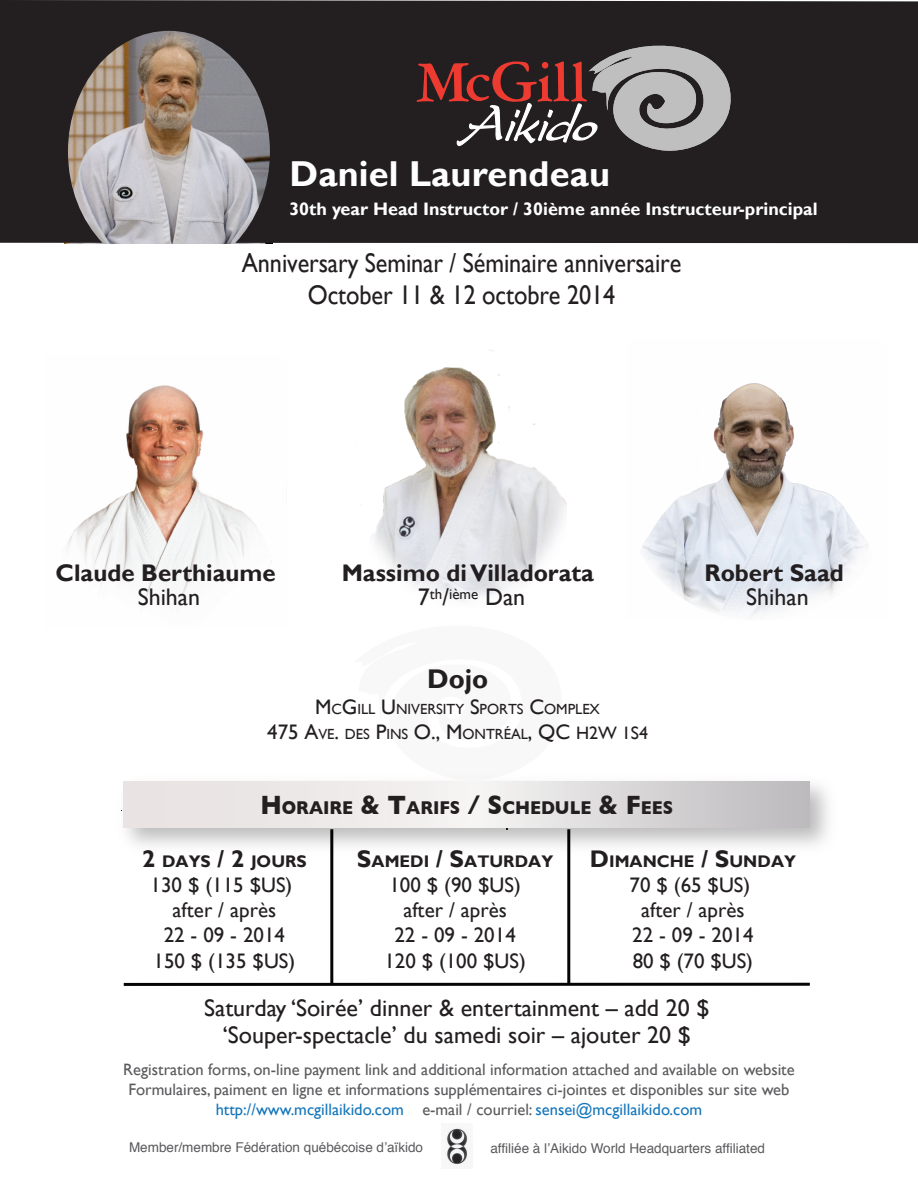
<style>
.page{position:relative;width:918px;height:1188px;background:#fff}
.page>*{position:absolute;margin:0;border:0;box-sizing:border-box;transform-origin:0 0}
.t1{font:700 36px "Gill Sans";letter-spacing:.005em;color:#fff}
.t2{font:27px/32.4px "Gill Sans";letter-spacing:-.005em;color:#231f20;text-align:center;scale:.9 1}
.t3{font:700 27px "Gill Sans";color:#231f20}
.t4{font:24px/27px "Gill Sans";color:#231f20;text-align:center}
.t5{font:700 24px "Gill Sans";color:#231f20}
.t6{font:21px/25.2px "Gill Sans";color:#231f20;text-align:center}
.t7{font:700 18.9px "Gill Sans";color:#231f20;scale:.9 1}
.t8{font:700 18px "Gill Sans";color:#fff}
.t9{font:700 16.8px "Gill Sans";color:#231f20}
.t10{font:16.5px/19.8px "Gill Sans";color:#5a595c;text-align:center}
.t11{font:15px "Gill Sans";color:#231f20}
.t12{font:14.7px/25.2px "Gill Sans";color:#231f20;text-align:center}
.t13{font:13.5px "Helvetica";color:#5a595c}
.s1{font-size:24px}
.s2{font-size:21px}
.s3{font-size:18px}
.s4{font-size:27px}
.s5{color:#1476bb}
</style>
<div class="page">
<svg style="left:0;top:0;width:918px;height:243px;background:#403b3b"></svg>
<hr style="left:124px;top:983px;width:686px;height:3px;background:#050604">
<hr style="left:330px;top:829px;width:3px;height:155px;background:#050604">
<img style="left:121px;top:781px;width:708px;height:80px">
<svg style="left:124px;top:781px;width:686px;height:47px;background:#e2e0e0"></svg>
<hr style="left:567px;top:829px;width:3px;height:155px;background:#050604">
<svg style="left:416px;top:33px;width:320px;height:170px;background:#4d4242"></svg>
<img style="left:446px;top:1128px;width:22px;height:37px">
<img style="left:642px;top:383px;width:227px;height:233px">
<img style="left:68px;top:385px;width:204px;height:219px">
<img style="left:371px;top:350px;width:196px;height:250px">
<h1 class="t1" style="left:289px;top:153px;width:322px">Daniel Laurendeau</h1>
<p class="t8" style="left:289px;top:198px;width:530px">30th year Head Instructor / 30ième année Instructeur-principal</p>
<h2 class="t2" style="left:242px;top:247px;width:490px">Anniversary Seminar / Séminaire anniversaire<br>October 11 &amp; 12 octobre 2014</h2>
<h3 class="t5" style="left:56px;top:559px;width:222px">Claude Berthiaume</h3>
<h3 class="t4" style="left:138px;top:584px;width:64px">Shihan</h3>
<h3 class="t5" style="left:342px;top:559px;width:254px">Massimo di Villadorata</h3>
<p class="t11" style="left:418px;top:586px;width:109px"><span class="s1">7</span>th<span class="s1">/</span>ième <span class="s1">Dan</span></p>
<h2 class="t3" style="left:427px;top:663px;width:62px">Dojo</h2>
<p class="t12" style="left:267px;top:696px;width:382px"><span class="s2">M</span>C<span class="s2">G</span>ILL <span class="s2">U</span>NIVERSITY <span class="s2">S</span>PORTS <span class="s2">C</span>OMPLEX<br><span class="s2">475 A</span>VE<span class="s2">.</span> DES <span class="s2">P</span>INS <span class="s2">O., M</span>ONTRÉAL<span class="s2">, QC</span> <span class="s3">H2W 1S4</span></p>
<p class="t7" style="left:260px;top:797px;width:460px"><span class="s4">H</span>ORAIRE <span class="s4">&amp; T</span>ARIFS <span class="s4">/ S</span>CHEDULE <span class="s4">&amp; F</span>EES</p>
<h3 class="t5" style="left:704px;top:559px;width:141px">Robert Saad</h3>
<h3 class="t4" style="left:746px;top:584px;width:64px">Shihan</h3>
<p class="t9" style="left:142px;top:851px;width:166px"><span class="s1">2</span> DAYS <span class="s1">/ 2</span> JOURS</p>
<p class="t6" style="left:151px;top:873px;width:146px">130 $ (115 $US) after / après<br>22 - 09 - 2014<br>150 $ (135 $US)</p>
<p class="t9" style="left:357px;top:851px;width:198px"><span class="s1">S</span>AMEDI <span class="s1">/ S</span>ATURDAY</p>
<p class="t6" style="left:384px;top:873px;width:143px">100 $ (90 $US) after / après<br>22 - 09 - 2014<br>120 $ (100 $US)</p>
<p class="t9" style="left:590px;top:851px;width:208px"><span class="s1">D</span>IMANCHE <span class="s1">/ S</span>UNDAY</p>
<p class="t6" style="left:630px;top:873px;width:126px">70 $ (65 $US) after / après<br>22 - 09 - 2014<br>80 $ (70 $US)</p>
<h3 class="t4" style="left:204px;top:994px;width:507px">Saturday ‘Soirée’ dinner &amp; entertainment – add 20 $ ‘Souper-spectacle’ du samedi soir – ajouter 20 $</h3>
<p class="t10" style="left:123px;top:1060px;width:673px">Registration forms, on-line payment link and additional information attached and available on website<br>Formulaires, paiment en ligne et informations supplémentaires ci-jointes et disponibles sur site web <span class="s5">http://www.mcgillaikido.com</span> e-mail / courriel: <span class="s5">sensei@mcgillaikido.com</span></p>
<p class="t13" style="left:129px;top:1137px;width:296px">Member/membre Fédération québécoise d’aïkido</p>
<p class="t13" style="left:490px;top:1137px;width:276px">affiliée à l’Aikido World Headquarters affiliated</p>
</div>
